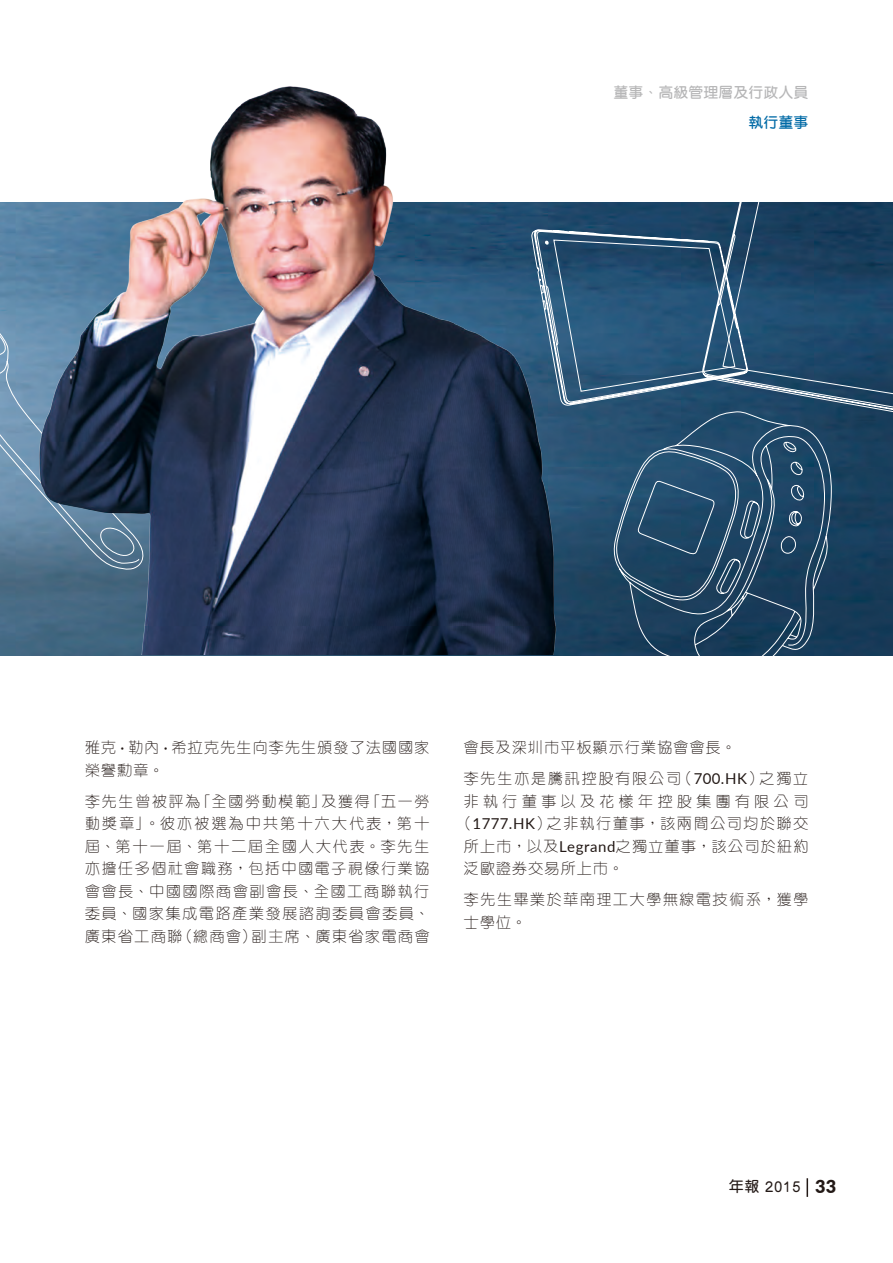
<style>
.page{position:relative;width:893px;height:1263px;background:#fff}
.page>*{position:absolute;margin:0;border:0;box-sizing:border-box;transform-origin:0 0}
.t1{font:300 15px/22.5px "M Yuen HK";letter-spacing:.105em;color:#231916;text-align:justify}
.t2{font:300 15px/31px "M Yuen HK";letter-spacing:.075em;color:#231916}
.t3{font:300 15px/22.5px "M Yuen HK";letter-spacing:.08em;color:#231916}
.t4{font:300 15px "M Yuen HK";letter-spacing:.085em;color:#231916}
.t5{font:300 15px "M Yuen HK";letter-spacing:.29em;color:#231916}
.t6{font:600 15px "M Yuen HK";color:#b6b6b7}
.t7{font:600 15px "M Yuen HK";letter-spacing:.05em;color:#231916}
.t8{font:600 15px "M Yuen HK";color:#006aa6}
.s1{font-family:"Lato";font-weight:400}
.s2{font-family:"Lato";font-weight:900;font-size:18px}
</style>
<div class="page">
<img style="left:641px;top:202px;width:252px;height:453px">
<svg style="left:612px;top:411px;width:220px;height:245px;background:#2c506d"></svg>
<svg style="left:641px;top:229px;width:60px;height:177px;background:#2c5678"></svg>
<svg style="left:701px;top:202px;width:192px;height:227px;background:#274e6d"></svg>
<img style="left:0;top:86px;width:641px;height:569px">
<svg style="left:807px;top:1178px;width:1px;height:19px"></svg>
<p class="t6" style="left:613px;top:82px;width:197px">董事、高級管理層及行政人員</p>
<p class="t8" style="left:748px;top:112px;width:62px">執行董事</p>
<p class="t3" style="left:85px;top:736px;width:346px">雅克 <span class="s1">·</span> 勒內 <span class="s1">·</span> 希拉克先生向李先生頒發了法國國家榮譽勳章。</p>
<p class="t1" style="left:85px;top:789px;width:346px">李先生曾被評為「全國勞動模範」及獲得「五一勞動獎章」。彼亦被選為中共第十六大代表，第十屆、第十一屆、第十二屆全國人大代表。李先生亦擔任多個社會職務，包括中國電子視像行業協會會長、中國國際商會副會長、全國工商聯執行委員、國家集成電路產業發展諮詢委員會委員、廣東省工商聯（總商會）副主席、廣東省家電商會</p>
<p class="t2" style="left:464px;top:731px;width:346px">會長及深圳市平板顯示行業協會會長。<br>李先生亦是騰訊控股有限公司（<span class="s1">700.HK</span>）之獨立</p>
<p class="t5" style="left:464px;top:791px;width:346px">非執行董事以及花樣年控股集團有限公司</p>
<p class="t1" style="left:456px;top:812px;width:353px">（<span class="s1">1777.HK</span>）之非執行董事，該兩間公司均於聯交</p>
<p class="t4" style="left:464px;top:836px;width:346px">所上市，以及<span class="s1">Legrand</span>之獨立董事，該公司於紐約</p>
<p class="t2" style="left:464px;top:852px;width:161px">泛歐證券交易所上市。</p>
<p class="t1" style="left:464px;top:888px;width:346px">李先生畢業於華南理工大學無線電技術系，獲學士學位。</p>
<p class="t7" style="left:729px;top:1176px;width:109px">年報 2015 <span class="s2">33</span></p>
</div>
